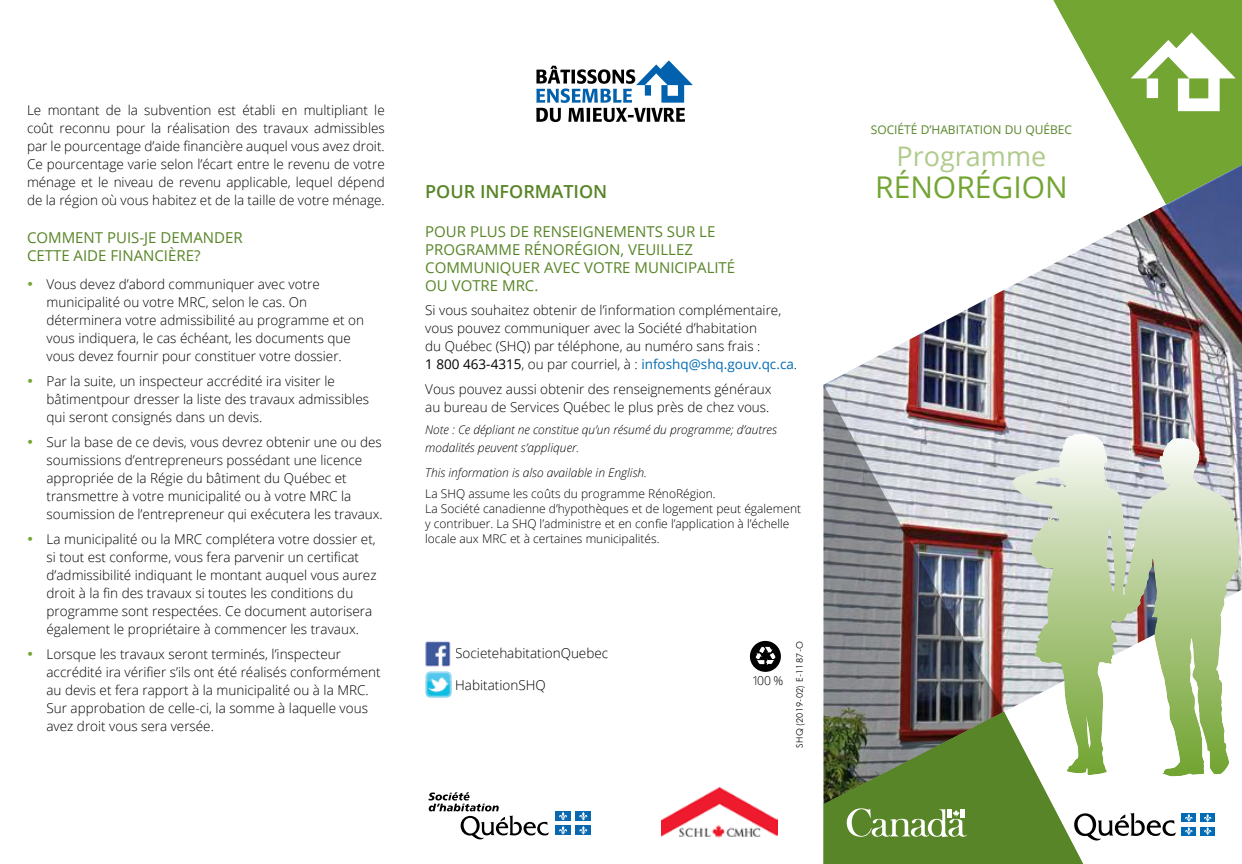
<style>
.page{position:relative;width:1242px;height:864px;background:#fff}
.page>*{position:absolute;margin:0;border:0;box-sizing:border-box;transform-origin:0 0}
.t1{font:30px "Open Sans";color:#73a533}
.t2{font:27px "Open Sans";color:#b1ca8d}
.t3{font:600 18px "Open Sans";color:#588527}
.t4{font:15px/18px "Open Sans";color:#588527}
.t5{font:300 13.5px/18px "Open Sans";color:#000}
.t6{font:300 12.15px "Open Sans";color:#000}
.t7{font:300 12px/15px "Open Sans";color:#000}
.t8{font:italic 300 12px/18px "Open Sans";color:#000}
.t9{font:12px "Open Sans";color:#588527}
.t10{font:300 9px "Futura BT";letter-spacing:.02em;color:#000}
.s1{color:#73a533}
.s2{font-weight:400}
.s3{font-weight:400;color:#026bb5}
</style>
<div class="page">
<div style="left:1182px;top:813px;width:14px;height:9px;background:#026bb5"></div>
<div style="left:1200px;top:813px;width:15px;height:9px;background:#026bb5"></div>
<div style="left:1182px;top:827px;width:14px;height:9px;background:#026bb5"></div>
<svg style="left:1185px;top:814px;width:8px;height:21px"></svg>
<div style="left:1200px;top:827px;width:15px;height:9px;background:#026bb5"></div>
<svg style="left:1204px;top:814px;width:8px;height:21px"></svg>
<img style="left:824px;top:264px;width:418px;height:513px">
<img style="left:824px;top:385px;width:180px;height:327px">
<img style="left:1053px;top:0;width:189px;height:397px">
<img style="left:1012px;top:434px;width:62px;height:68px">
<img style="left:662px;top:787px;width:116px;height:51px">
<svg style="left:428px;top:792px;width:121px;height:47px"></svg>
<div style="left:555px;top:811px;width:16px;height:10px;background:#0968b0"></div>
<svg style="left:559px;top:812px;width:8px;height:8px"></svg>
<div style="left:576px;top:811px;width:15px;height:10px;background:#0968b0"></div>
<svg style="left:579px;top:812px;width:9px;height:8px"></svg>
<div style="left:555px;top:825px;width:16px;height:10px;background:#0968b0"></div>
<svg style="left:559px;top:826px;width:8px;height:9px"></svg>
<div style="left:576px;top:825px;width:15px;height:10px;background:#0968b0"></div>
<svg style="left:579px;top:826px;width:9px;height:9px"></svg>
<svg style="left:823px;top:712px;width:353px;height:152px"></svg>
<div style="left:750px;top:641px;width:31px;height:31px;background:#000;border-radius:50%"></div>
<svg style="left:754px;top:646px;width:22px;height:22px"></svg>
<img style="left:425px;top:641px;width:26px;height:26px">
<img style="left:425px;top:671px;width:27px;height:27px">
<svg style="left:536px;top:60px;width:157px;height:62px"></svg>
<p class="t5" style="left:27px;top:102px;width:359px;text-align:justify">Le montant de la subvention est établi en multipliant le coût reconnu pour la réalisation des travaux admissibles par le pourcentage d’aide financière auquel vous avez droit.<br>Ce pourcentage varie selon l’écart entre le revenu de votre ménage et le niveau de revenu applicable, lequel dépend de la région où vous habitez et de la taille de votre ménage.</p>
<p class="t4" style="left:27px;top:230px;width:217px">COMMENT PUIS-JE DEMANDER<br>CETTE AIDE FINANCIÈRE?</p>
<p class="t5" style="left:46px;top:275px;width:319px;text-indent:-19px"><span class="s1">•</span> Vous devez d’abord communiquer avec votre municipalité ou votre MRC, selon le cas. On déterminera votre admissibilité au programme et on vous indiquera, le cas échéant, les documents que vous devez fournir pour constituer votre dossier.</p>
<p class="t5" style="left:46px;top:374px;width:324px;text-indent:-19px"><span class="s1">•</span> Par la suite, un inspecteur accrédité ira visiter le bâtimentpour dresser la liste des travaux admissibles qui seront consignés dans un devis.</p>
<p class="t5" style="left:46px;top:433px;width:338px;text-indent:-19px"><span class="s1">•</span> Sur la base de ce devis, vous devrez obtenir une ou des soumissions d’entrepreneurs possédant une licence appropriée de la Régie du bâtiment du Québec et transmettre à votre municipalité ou à votre MRC la soumission de l’entrepreneur qui exécutera les travaux.</p>
<p class="t5" style="left:46px;top:532px;width:332px;text-indent:-19px"><span class="s1">•</span> La municipalité ou la MRC complétera votre dossier et, si tout est conforme, vous fera parvenir un certificat d’admissibilité indiquant le montant auquel vous aurez droit à la fin des travaux si toutes les conditions du programme sont respectées. Ce document autorisera également le propriétaire à commencer les travaux.</p>
<p class="t5" style="left:46px;top:645px;width:336px;text-indent:-19px"><span class="s1">•</span> Lorsque les travaux seront terminés, l’inspecteur accrédité ira vérifier s’ils ont été réalisés conformément au devis et fera rapport à la municipalité ou à la MRC.<br>Sur approbation de celle-ci, la somme à laquelle vous avez droit vous sera versée.</p>
<h3 class="t3" style="left:425px;top:185px;width:184px">POUR INFORMATION</h3>
<p class="t4" style="left:425px;top:224px;width:312px">POUR PLUS DE RENSEIGNEMENTS SUR LE<br>PROGRAMME RÉNORÉGION, VEUILLEZ<br>COMMUNIQUER AVEC VOTRE MUNICIPALITÉ<br>OU VOTRE MRC.</p>
<p class="t5" style="left:425px;top:301px;width:373px">Si vous souhaitez obtenir de l’information complémentaire, vous pouvez communiquer avec la Société d’habitation<br>du Québec (SHQ) par téléphone, au numéro sans frais :<br><span class="s2">1 800 463-4315</span>, ou par courriel, à : <span class="s3">infoshq@shq.gouv.qc.ca</span>.</p>
<p class="t5" style="left:425px;top:380px;width:348px">Vous pouvez aussi obtenir des renseignements généraux au bureau de Services Québec le plus près de chez vous.</p>
<p class="t8" style="left:425px;top:422px;width:353px">Note : Ce dépliant ne constitue qu’un résumé du programme; d’autres modalités peuvent s’appliquer.</p>
<p class="t8" style="left:425px;top:465px;width:223px">This information is also available in English.</p>
<p class="t7" style="left:425px;top:486px;width:377px">La SHQ assume les coûts du programme RénoRégion.<br>La Société canadienne d’hypothèques et de logement peut également y contribuer. La SHQ l’administre et en confie l’application à l’échelle locale aux MRC et à certaines municipalités.</p>
<p class="t5" style="left:455px;top:646px;width:154px">SocietehabitationQuebec</p>
<p class="t5" style="left:455px;top:677px;width:92px">HabitationSHQ</p>
<p class="t6" style="left:752px;top:672px;width:33px">100 %</p>
<p class="t10" style="left:796px;top:748px;width:108px;rotate:-90deg">SHQ (2019-02) E-1187-O</p>
<p class="t9" style="left:871px;top:125px;width:203px">SOCIÉTÉ D’HABITATION DU QUÉBEC</p>
<h2 class="t2" style="left:897px;top:146px;width:151px">Programme</h2>
<h1 class="t1" style="left:875px;top:175px;width:194px">RÉNORÉGION</h1>
</div>
